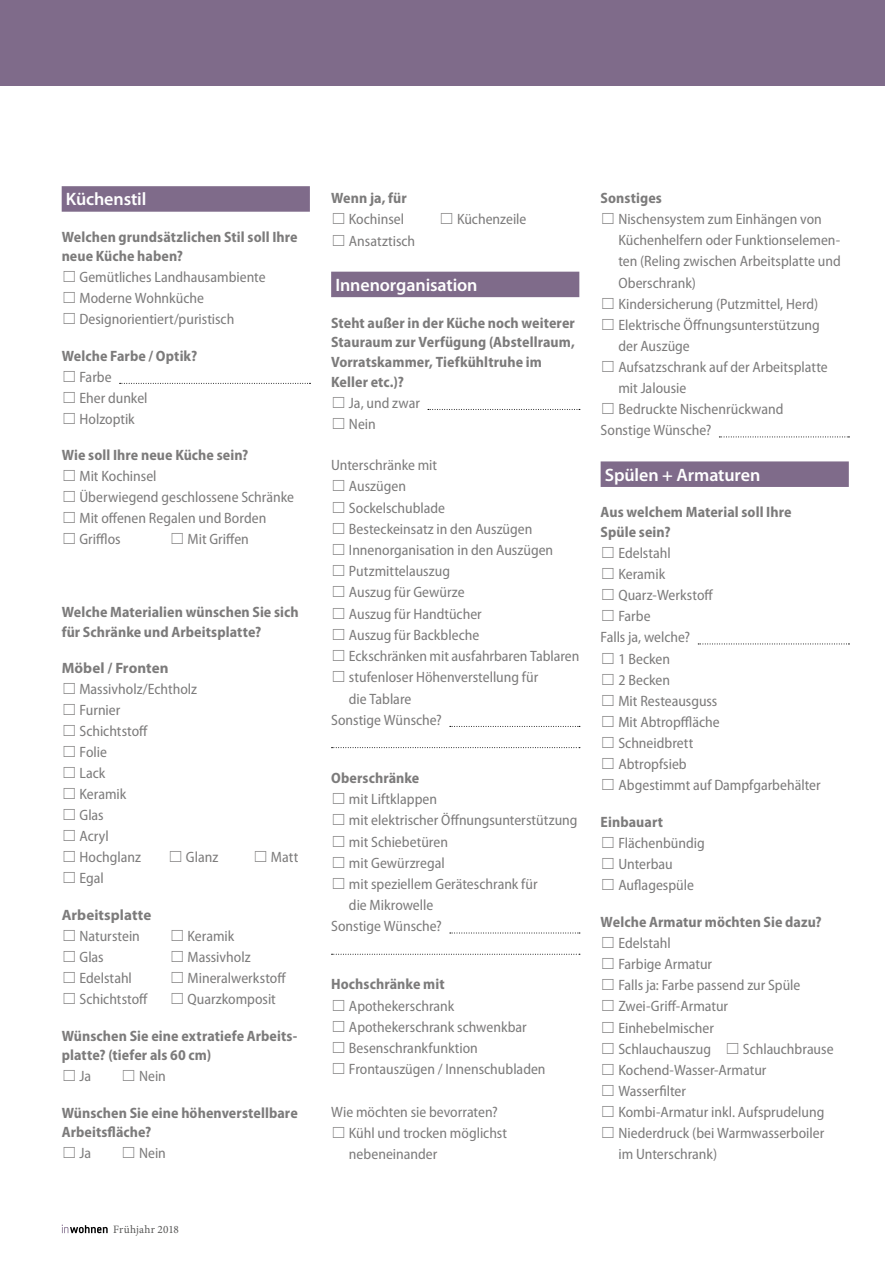
<style>
.page{position:relative;width:885px;height:1263px;background:#fff}
.page>*{position:absolute;margin:0;border:0;box-sizing:border-box;transform-origin:0 0}
.t1{font:600 18px "Myriad Pro";letter-spacing:-.005em;color:#fff}
.t2{font:semi-condensed 15px/21px "Myriad Pro";color:#7c7b7b}
.t3{font:700 semi-condensed 15px/19.5px "Myriad Pro";letter-spacing:.005em;color:#7c7b7b}
.t4{font:700 15px/21px "Myriad Pro";letter-spacing:.005em;color:#7c7b7b}
.t5{font:11.25px "Minion Pro";letter-spacing:.015em;color:#575756}
.s1{font-family:"MS Gothic";font-stretch:normal}
.s2{font-weight:700}
.s3{font-weight:700;font-stretch:normal}
.s4{font-family:"MS Gothic";font-weight:400}
.s5{font-weight:400;font-stretch:semi-condensed}
.s6{font-family:"MS Gothic";font-weight:400;font-stretch:normal}
.s7{font-weight:400}
</style>
<div class="page">
<svg style="left:62px;top:1224px;width:46px;height:9px"></svg>
<div style="left:0;top:0;width:884px;height:85px;background:#7f6b8a"></div>
<div style="left:62px;top:186px;width:248px;height:26px;background:#7f6b8a"></div>
<svg style="left:120px;top:383px;width:190px;height:1px"></svg>
<div style="left:331px;top:272px;width:248px;height:25px;background:#7f6b8a"></div>
<svg style="left:428px;top:409px;width:152px;height:1px"></svg>
<svg style="left:450px;top:726px;width:130px;height:1px"></svg>
<svg style="left:331px;top:747px;width:249px;height:1px"></svg>
<svg style="left:450px;top:933px;width:130px;height:1px"></svg>
<svg style="left:331px;top:954px;width:249px;height:1px"></svg>
<svg style="left:719px;top:437px;width:130px;height:1px"></svg>
<div style="left:600px;top:461px;width:248px;height:26px;background:#7f6b8a"></div>
<svg style="left:698px;top:643px;width:151px;height:1px"></svg>
<p class="t1" style="left:66px;top:189px;width:82px">Küchenstil</p>
<p class="t3" style="left:62px;top:227px;width:237px">Welchen grundsätzlichen Stil soll Ihre neue Küche haben?</p>
<p class="t2" style="left:62px;top:267px;width:205px"><span class="s1">☐</span> Gemütliches Landhausambiente <span class="s1">☐</span> Moderne Wohnküche<br><span class="s1">☐</span> Designorientiert/puristisch</p>
<p class="t2" style="left:62px;top:346px;width:137px"><span class="s2">Welche Farbe / Optik? </span><span class="s1">☐</span> Farbe<br><span class="s1">☐</span> Eher dunkel<br><span class="s1">☐</span> Holzoptik</p>
<p class="t2" style="left:62px;top:445px;width:234px"><span class="s2">Wie soll Ihre neue Küche sein?<br></span><span class="s1">☐</span> Mit Kochinsel<br><span class="s1">☐</span> Überwiegend geschlossene Schränke <span class="s1">☐</span> Mit offenen Regalen und Borden<br><span class="s1">☐</span> Grifflos</p>
<p class="t2" style="left:170px;top:529px;width:81px"><span class="s1">☐</span> Mit Griffen</p>
<p class="t3" style="left:62px;top:603px;width:238px">Welche Materialien wünschen Sie sich für Schränke und Arbeitsplatte?</p>
<p class="t2" style="left:62px;top:658px;width:137px"><span class="s3">Möbel / Fronten<br></span><span class="s1">☐</span> Massivholz/Echtholz <span class="s1">☐</span> Furnier<br><span class="s1">☐</span> Schichtstoff<br><span class="s1">☐</span> Folie<br><span class="s1">☐</span> Lack<br><span class="s1">☐</span> Keramik<br><span class="s1">☐</span> Glas<br><span class="s1">☐</span> Acryl<br><span class="s1">☐</span> Hochglanz</p>
<p class="t2" style="left:168px;top:847px;width:52px"><span class="s1">☐</span> Glanz</p>
<p class="t2" style="left:253px;top:847px;width:47px"><span class="s1">☐</span> Matt</p>
<p class="t2" style="left:62px;top:868px;width:44px"><span class="s1">☐</span> Egal</p>
<p class="t4" style="left:62px;top:904px;width:91px">Arbeitsplatte <span class="s4">☐</span> <span class="s5">Naturstein</span></p>
<p class="t2" style="left:170px;top:926px;width:66px"><span class="s1">☐</span> Keramik</p>
<p class="t2" style="left:62px;top:947px;width:44px"><span class="s1">☐</span> Glas</p>
<p class="t2" style="left:170px;top:947px;width:82px"><span class="s1">☐</span> Massivholz</p>
<p class="t2" style="left:62px;top:968px;width:72px"><span class="s1">☐</span> Edelstahl</p>
<p class="t2" style="left:170px;top:968px;width:118px"><span class="s1">☐</span> Mineralwerkstoff</p>
<p class="t2" style="left:62px;top:989px;width:88px"><span class="s1">☐</span> Schichtstoff</p>
<p class="t2" style="left:170px;top:989px;width:108px"><span class="s1">☐</span> Quarzkomposit</p>
<p class="t3" style="left:62px;top:1026px;width:237px">Wünschen Sie eine extratiefe Arbeits&shy;platte? (tiefer als 60 cm)</p>
<p class="t2" style="left:62px;top:1066px;width:31px"><span class="s1">☐</span> Ja</p>
<p class="t2" style="left:121px;top:1066px;width:46px"><span class="s1">☐</span> Nein</p>
<p class="t3" style="left:62px;top:1103px;width:237px">Wünschen Sie eine höhenverstellbare<br>Arbeitsfläche?</p>
<p class="t2" style="left:62px;top:1143px;width:31px"><span class="s1">☐</span> Ja</p>
<p class="t2" style="left:121px;top:1143px;width:46px"><span class="s1">☐</span> Nein</p>
<p class="t5" style="left:113px;top:1222px;width:67px">Frühjahr 2018</p>
<p class="t3" style="left:331px;top:188px;width:77px;line-height:21.3px">Wenn ja, für <span class="s6">☐</span> <span class="s7">Kochinsel</span></p>
<p class="t2" style="left:439px;top:209px;width:89px"><span class="s1">☐</span> Küchenzeile</p>
<p class="t2" style="left:331px;top:230px;width:86px"><span class="s1">☐</span> Ansatztisch</p>
<p class="t1" style="left:335px;top:275px;width:144px">Innenorganisation</p>
<p class="t3" style="left:331px;top:313px;width:245px">Steht außer in der Küche noch weiterer<br>Stauraum zur Verfügung (Abstellraum,<br>Vorratskammer, Tiefkühltruhe im<br>Keller etc.)?</p>
<p class="t2" style="left:331px;top:393px;width:90px"><span class="s1">☐</span> Ja, und zwar <span class="s1">☐</span> Nein</p>
<p class="t2" style="left:331px;top:455px;width:107px">Unterschränke mit</p>
<p class="t2" style="left:331px;top:476px;width:76px"><span class="s1">☐</span> Auszügen</p>
<p class="t2" style="left:331px;top:497px;width:115px"><span class="s1">☐</span> Sockelschublade</p>
<p class="t2" style="left:331px;top:519px;width:203px"><span class="s1">☐</span> Besteckeinsatz in den Auszügen</p>
<p class="t2" style="left:331px;top:540px;width:223px"><span class="s1">☐</span> Innenorganisation in den Auszügen</p>
<p class="t2" style="left:331px;top:561px;width:120px"><span class="s1">☐</span> Putzmittelauszug</p>
<p class="t2" style="left:331px;top:582px;width:135px"><span class="s1">☐</span> Auszug für Gewürze</p>
<p class="t2" style="left:331px;top:603px;width:152px"><span class="s1">☐</span> Auszug für Handtücher</p>
<p class="t2" style="left:331px;top:625px;width:150px"><span class="s1">☐</span> Auszug für Backbleche</p>
<p class="t2" style="left:331px;top:646px;width:250px"><span class="s1">☐</span> Eckschränken mit ausfahrbaren Tablaren</p>
<p class="t2" style="left:331px;top:667px;width:209px"><span class="s1">☐</span> stufenloser Höhenverstellung für</p>
<p class="t2" style="left:349px;top:688px;width:64px">die Tablare</p>
<p class="t2" style="left:331px;top:710px;width:112px">Sonstige Wünsche?</p>
<p class="t3" style="left:331px;top:768px;width:90px">Oberschränke</p>
<p class="t2" style="left:331px;top:789px;width:107px"><span class="s1">☐</span> mit Liftklappen</p>
<p class="t2" style="left:331px;top:810px;width:248px"><span class="s1">☐</span> mit elektrischer Öffnungsunterstützung</p>
<p class="t2" style="left:331px;top:831px;width:118px"><span class="s1">☐</span> mit Schiebetüren</p>
<p class="t2" style="left:331px;top:852px;width:115px"><span class="s1">☐</span> mit Gewürzregal</p>
<p class="t2" style="left:331px;top:874px;width:208px"><span class="s1">☐</span> mit speziellem Geräteschrank für</p>
<p class="t2" style="left:349px;top:895px;width:86px">die Mikrowelle</p>
<p class="t2" style="left:331px;top:916px;width:112px">Sonstige Wünsche?</p>
<p class="t2" style="left:331px;top:974px;width:216px"><span class="s2">Hochschränke mit<br></span><span class="s1">☐</span> Apothekerschrank<br><span class="s1">☐</span> Apothekerschrank schwenkbar<br><span class="s1">☐</span> Besenschrankfunktion<br><span class="s1">☐</span> Frontauszügen / Innenschubladen</p>
<p class="t2" style="left:331px;top:1101px;width:168px">Wie möchten sie bevorraten?</p>
<p class="t2" style="left:331px;top:1123px;width:177px"><span class="s1">☐</span> Kühl und trocken möglichst</p>
<p class="t2" style="left:349px;top:1144px;width:90px">nebeneinander</p>
<p class="t3" style="left:600px;top:188px;width:63px">Sonstiges</p>
<p class="t2" style="left:600px;top:209px;width:223px"><span class="s1">☐</span> Nischensystem zum Einhängen von</p>
<p class="t2" style="left:618px;top:230px;width:223px">Küchenhelfern oder Funktionselemen-</p>
<p class="t2" style="left:618px;top:251px;width:224px">ten (Reling zwischen Arbeitsplatte und</p>
<p class="t2" style="left:618px;top:272px;width:79px">Oberschrank)</p>
<p class="t2" style="left:600px;top:293px;width:219px"><span class="s1">☐</span> Kindersicherung (Putzmittel, Herd)</p>
<p class="t2" style="left:600px;top:315px;width:221px"><span class="s1">☐</span> Elektrische Öffnungsunterstützung</p>
<p class="t2" style="left:618px;top:336px;width:73px">der Auszüge</p>
<p class="t2" style="left:600px;top:357px;width:228px"><span class="s1">☐</span> Aufsatzschrank auf der Arbeitsplatte</p>
<p class="t2" style="left:618px;top:378px;width:69px">mit Jalousie</p>
<p class="t2" style="left:600px;top:399px;width:184px"><span class="s1">☐</span> Bedruckte Nischenrückwand</p>
<p class="t2" style="left:600px;top:420px;width:112px">Sonstige Wünsche?</p>
<p class="t1" style="left:604px;top:465px;width:157px">Spülen + Armaturen</p>
<p class="t3" style="left:600px;top:502px;width:192px">Aus welchem Material soll Ihre<br>Spüle sein?</p>
<p class="t2" style="left:600px;top:543px;width:221px"><span class="s1">☐</span> Edelstahl<br><span class="s1">☐</span> Keramik<br><span class="s1">☐</span> Quarz-Werkstoff<br><span class="s1">☐</span> Farbe<br>Falls ja, welche?<br><span class="s1">☐</span> 1 Becken<br><span class="s1">☐</span> 2 Becken<br><span class="s1">☐</span> Mit Resteausguss<br><span class="s1">☐</span> Mit Abtropffläche<br><span class="s1">☐</span> Schneidbrett<br><span class="s1">☐</span> Abtropfsieb<br><span class="s1">☐</span> Abgestimmt auf Dampfgarbehälter</p>
<p class="t2" style="left:600px;top:812px;width:106px"><span class="s2">Einbauart<br></span><span class="s1">☐</span> Flächenbündig <span class="s1">☐</span> Unterbau<br><span class="s1">☐</span> Auflagespüle</p>
<p class="t3" style="left:600px;top:912px;width:222px">Welche Armatur möchten Sie dazu?</p>
<p class="t2" style="left:600px;top:933px;width:72px"><span class="s1">☐</span> Edelstahl</p>
<p class="t2" style="left:600px;top:954px;width:113px"><span class="s1">☐</span> Farbige Armatur</p>
<p class="t2" style="left:600px;top:975px;width:201px"><span class="s1">☐</span> Falls ja: Farbe passend zur Spüle</p>
<p class="t2" style="left:600px;top:996px;width:129px"><span class="s1">☐</span> Zwei-Griff-Armatur</p>
<p class="t2" style="left:600px;top:1017px;width:115px"><span class="s1">☐</span> Einhebelmischer</p>
<p class="t2" style="left:600px;top:1038px;width:234px"><span class="s1">☐</span> Schlauchauszug <span class="s1">☐</span> Schlauchbrause</p>
<p class="t2" style="left:600px;top:1059px;width:167px"><span class="s1">☐</span> Kochend-Wasser-Armatur</p>
<p class="t2" style="left:600px;top:1081px;width:87px"><span class="s1">☐</span> Wasserfilter</p>
<p class="t2" style="left:600px;top:1102px;width:225px"><span class="s1">☐</span> Kombi-Armatur inkl. Aufsprudelung</p>
<p class="t2" style="left:600px;top:1123px;width:225px"><span class="s1">☐</span> Niederdruck (bei Warmwasserboiler</p>
<p class="t2" style="left:618px;top:1144px;width:100px">im Unterschrank)</p>
</div>
